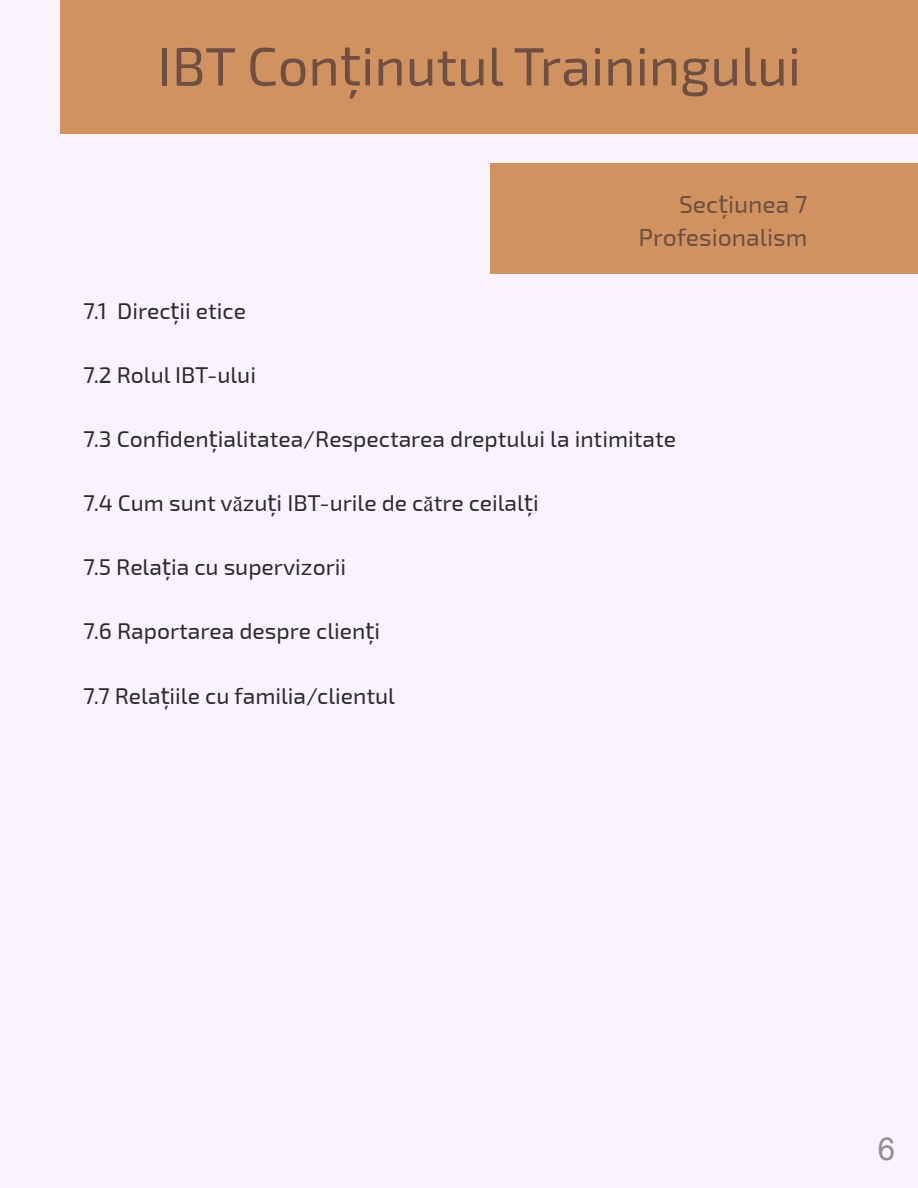
<style>
.page{position:relative;width:918px;height:1188px;background:#f9f3ff}
.page>*{position:absolute;margin:0;border:0;box-sizing:border-box;transform-origin:0 0}
.t1{font:54px "Exo 2.0";color:#6d4f43}
.t2{font:31.5px "Arial";color:#8f8f8f}
.t3{font:24.75px/33.8px "Exo 2.0";color:#6d4f43;text-align:right}
.t4{font:22.95px "Exo 2.0";color:#2b2b2b}
.s1{font-family:"DejaVu Sans"}
.s2{font-family:"Times New Roman"}
</style>
<div class="page">
<div style="left:60px;top:0;width:858px;height:134px;background:#d09360"></div>
<div style="left:490px;top:163px;width:428px;height:110px;background:#d09360"></div>
<h1 class="t1" style="left:158px;top:35px;width:645px">IBT Con<span class="s1">ț</span>inutul Trainingului</h1>
<p class="t4" style="left:83px;top:298px;width:165px">7.1 Direc<span class="s1">ț</span>ii etice</p>
<p class="t4" style="left:83px;top:361px;width:175px">7.2 Rolul IBT-ului</p>
<p class="t3" style="left:639px;top:188px;width:171px">Sec<span class="s1">ț</span>iunea 7<br>Profesionalism</p>
<p class="t4" style="left:83px;top:425px;width:595px">7.3 Confiden<span class="s1">ț</span>ialitatea/Respectarea dreptului la intimitate</p>
<p class="t4" style="left:83px;top:490px;width:457px">7.4 Cum sunt v<span class="s2">ă</span>zu<span class="s1">ț</span>i IBT-urile de c<span class="s2">ă</span>tre ceilal<span class="s1">ț</span>i</p>
<p class="t4" style="left:83px;top:554px;width:265px">7.5 Rela<span class="s1">ț</span>ia cu supervizorii</p>
<p class="t4" style="left:83px;top:617px;width:299px">7.6 Raportarea despre clien<span class="s1">ț</span>i</p>
<p class="t4" style="left:83px;top:682px;width:313px">7.7 Rela<span class="s1">ț</span>iile cu familia/clientul</p>
<h2 class="t2" style="left:878px;top:1131px;width:19px">6</h2>
</div>
